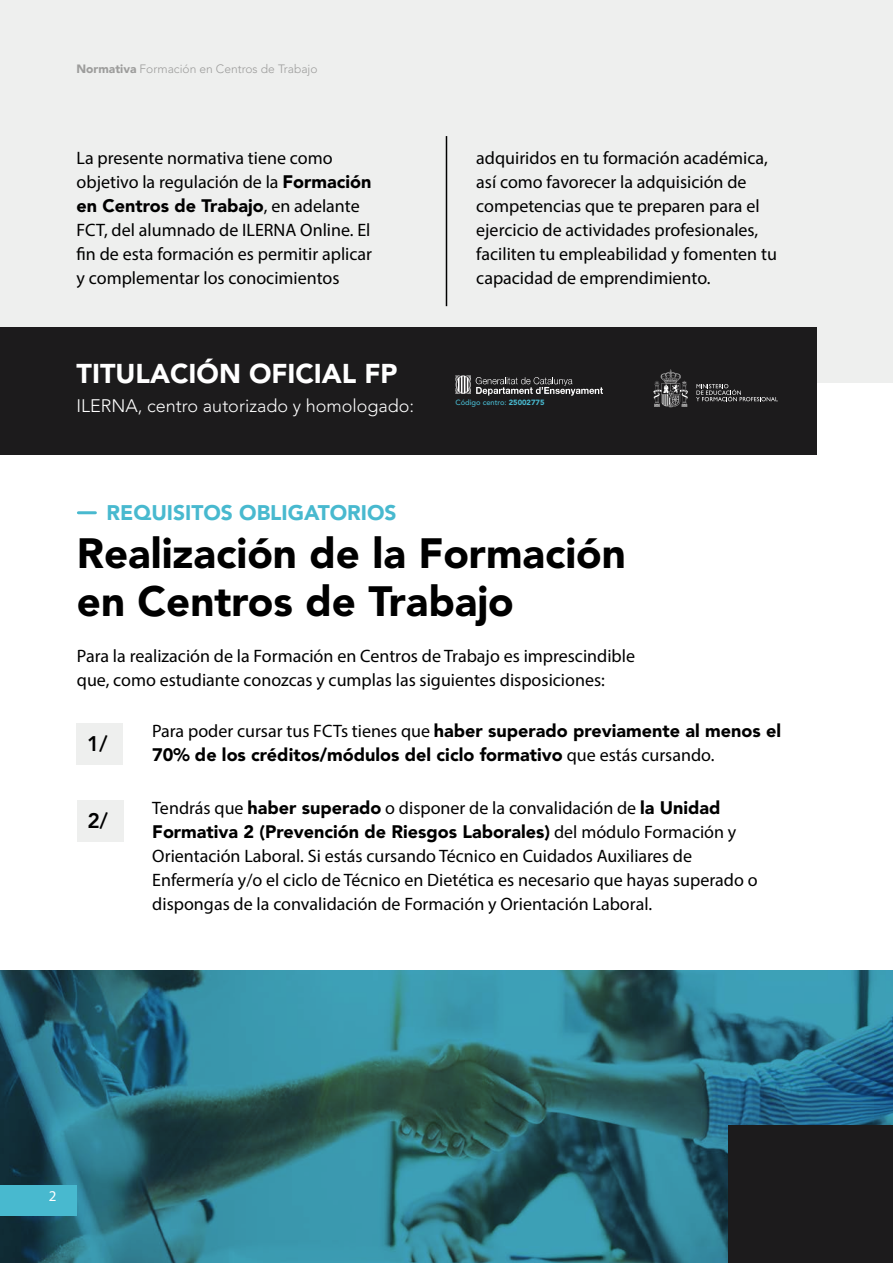
<style>
.page{position:relative;width:893px;height:1263px;background:#fff}
.page>*{position:absolute;margin:0;border:0;box-sizing:border-box;transform-origin:0 0}
.t1{font:900 42px/48px "Avenir LT Std";color:#000}
.t2{font:900 27px "Avenir LT Std";color:#fff}
.t3{font:900 21px "Avenir LT Std";color:#48b9cf}
.t4{font:800 21px "Avenir LT Std";color:#000}
.t5{font:18px/24px "Myriad Pro";color:#000}
.t6{font:900 18px/24px "Avenir LT Std";color:#000}
.t7{font:300 18px "Avenir LT Std";color:#fff}
.t8{font:15px "Myriad Pro";color:#fff}
.t9{font:300 12px "Avenir LT Std";color:#9d9d9c}
.t10{font:500 7.5px "Avenir LT Std";color:#48b9cf}
.s1{font-weight:900}
.s2{font-family:"Avenir LT Std";font-weight:900}
.s3{font-family:"Myriad Pro";font-weight:400}
</style>
<div class="page">
<img style="left:0;top:971px;width:893px;height:292px">
<div style="left:0;top:0;width:893px;height:383px;background:#eeefee"></div>
<div style="left:0;top:327px;width:816px;height:127px;background:#1c1b1c"></div>
<div style="left:729px;top:1125px;width:164px;height:138px;background:#1c1b1c"></div>
<hr style="left:78px;top:511px;width:17px;height:3px;background:#48b9cf">
<hr style="left:446px;top:136px;width:1px;height:170px;background:#000">
<svg style="left:653px;top:369px;width:35px;height:38px"></svg>
<svg style="left:696px;top:384px;width:82px;height:17px"></svg>
<div style="left:77px;top:723px;width:46px;height:41px;background:#eeefee"></div>
<div style="left:77px;top:801px;width:47px;height:41px;background:#eeefee"></div>
<div style="left:0;top:1185px;width:77px;height:31px;background:#48b9cf"></div>
<svg style="left:455px;top:375px;width:148px;height:21px"></svg>
<p class="t9" style="left:77px;top:62px;width:243px"><span class="s1">Normativa</span> Formación en Centros de Trabajo</p>
<p class="t5" style="left:77px;top:146px;width:296px">La presente normativa tiene como objetivo la regulación de la <span class="s2">Formación</span></p>
<p class="t6" style="left:77px;top:194px;width:285px">en Centros de Trabajo<span class="s3">, en adelante</span></p>
<p class="t5" style="left:77px;top:218px;width:297px;text-align:justify">FCT, del alumnado de ILERNA Online. El fin de esta formación es permitir aplicar y complementar los conocimientos</p>
<h2 class="t2" style="left:77px;top:357px;width:322px">TITULACIÓN OFICIAL FP</h2>
<p class="t7" style="left:77px;top:396px;width:339px">ILERNA, centro autorizado y homologado:</p>
<p class="t3" style="left:107px;top:500px;width:291px">REQUISITOS OBLIGATORIOS</p>
<p class="t5" style="left:476px;top:146px;width:302px">adquiridos en tu formación académica, así como favorecer la adquisición de competencias que te preparen para el ejercicio de actividades profesionales, faciliten tu empleabilidad y fomenten tu capacidad de emprendimiento.</p>
<p class="t10" style="left:455px;top:398px;width:91px">Código centro: <span class="s1">25002775</span></p>
<h1 class="t1" style="left:77px;top:530px;width:551px">Realización de la Formación en Centros de Trabajo</h1>
<p class="t5" style="left:77px;top:644px;width:560px">Para la realización de la Formación en Centros de Trabajo es imprescindible que, como estudiante conozcas y cumplas las siguientes disposiciones:</p>
<p class="t4" style="left:87px;top:731px;width:22px">1/</p>
<p class="t4" style="left:88px;top:808px;width:22px">2/</p>
<p class="t6" style="left:152px;top:718px;width:631px"><span class="s3">Para poder cursar tus FCTs tienes que</span> haber superado previamente al menos el<br>70% de los créditos/módulos del ciclo formativo <span class="s3">que estás cursando.</span></p>
<p class="t5" style="left:152px;top:796px;width:570px">Tendrás que <span class="s2">haber superado</span> o disponer de la convalidación de <span class="s2">la Unidad</span></p>
<p class="t6" style="left:152px;top:820px;width:586px">Formativa 2 (Prevención de Riesgos Laborales) <span class="s3">del módulo Formación y</span></p>
<p class="t5" style="left:152px;top:844px;width:607px">Orientación Laboral. Si estás cursando Técnico en Cuidados Auxiliares de<br>Enfermería y/o el ciclo de Técnico en Dietética es necesario que hayas superado o dispongas de la convalidación de Formación y Orientación Laboral.</p>
<p class="t8" style="left:49px;top:1187px;width:9px">2</p>
</div>
